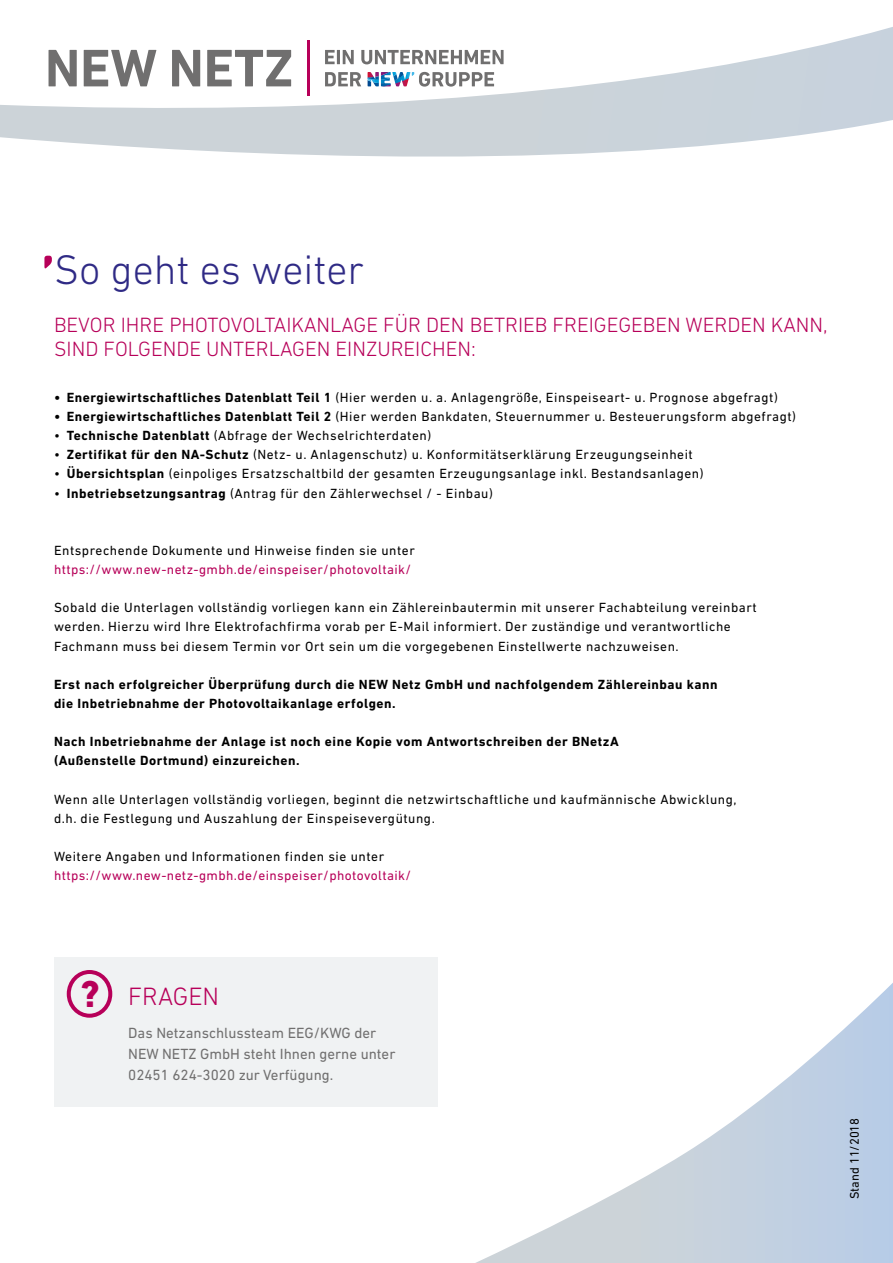
<style>
.page{position:relative;width:893px;height:1263px;background:#fff}
.page>*{position:absolute;margin:0;border:0;box-sizing:border-box;transform-origin:0 0}
.t1{font:300 42px "DIN Next LT Pro";color:#2f2a85}
.t2{font:800 38.1px "DIN Next LT Pro";color:#b70059}
.t3{font:300 25.5px "DIN Next LT Pro";color:#b70059}
.t4{font:300 21px/24px "DIN Next LT Pro";color:#b70059}
.t5{font:15px/20.7px "DIN Next LT Pro";color:#706f6f}
.t6{font:13.5px/19.2px "DIN Next LT Pro";letter-spacing:.04em;color:#000}
.t7{font:700 13.5px/19.2px "DIN Next LT Pro";letter-spacing:.04em;color:#000}
.t8{font:13.5px "DIN Next LT Pro";letter-spacing:.03em;color:#b70059}
.t9{font:12.75px "DIN Next LT Pro";color:#000}
.s1{font-weight:700}
</style>
<div class="page">
<svg style="left:0;top:27px;width:893px;height:130px"></svg>
<svg style="left:44px;top:256px;width:8px;height:13px"></svg>
<svg style="left:476px;top:983px;width:417px;height:280px"></svg>
<div style="left:54px;top:957px;width:383px;height:149px;background:#f0f2f3"></div>
<div style="left:67px;top:970px;width:45px;height:48px;border:4px solid #b70059;border-radius:50%"></div>
<h1 class="t1" style="left:54px;top:246px;width:312px">So geht es weiter</h1>
<h3 class="t4" style="left:54px;top:313px;width:775px">BEVOR IHRE PHOTOVOLTAIKANLAGE FÜR DEN BETRIEB FREIGEGEBEN WERDEN KANN,<br>SIND FOLGENDE UNTERLAGEN EINZUREICHEN:</h3>
<p class="t6" style="left:54px;top:387px;width:725px"><span class="s1">• Energiewirtschaftliches Datenblatt Teil 1</span> (Hier werden u. a. Anlagengröße, Einspeiseart- u. Prognose abgefragt)</p>
<p class="t6" style="left:54px;top:407px;width:743px"><span class="s1">• Energiewirtschaftliches Datenblatt Teil 2</span> (Hier werden Bankdaten, Steuernummer u. Besteuerungsform abgefragt)</p>
<p class="t6" style="left:54px;top:426px;width:379px">• <span class="s1">Technische Datenblatt</span> (Abfrage der Wechselrichterdaten)</p>
<p class="t6" style="left:54px;top:445px;width:640px">• <span class="s1">Zertifikat für den NA-Schutz</span> (Netz- u. Anlagenschutz) u. Konformitätserklärung Erzeugungseinheit</p>
<p class="t6" style="left:54px;top:464px;width:651px">• <span class="s1">Übersichtsplan</span> (einpoliges Ersatzschaltbild der gesamten Erzeugungsanlage inkl. Bestandsanlagen)</p>
<p class="t6" style="left:54px;top:483px;width:440px">• <span class="s1">Inbetriebsetzungsantrag</span> (Antrag für den Zählerwechsel / - Einbau)</p>
<p class="t6" style="left:54px;top:541px;width:362px">Entsprechende Dokumente und Hinweise finden sie unter</p>
<p class="t8" style="left:54px;top:562px;width:359px">https://www.new-netz-gmbh.de/einspeiser/photovoltaik/</p>
<p class="t6" style="left:54px;top:598px;width:704px">Sobald die Unterlagen vollständig vorliegen kann ein Zählereinbautermin mit unserer Fachabteilung vereinbart werden. Hierzu wird Ihre Elektrofachfirma vorab per E-Mail informiert. Der zuständige und verantwortliche<br>Fachmann muss bei diesem Termin vor Ort sein um die vorgegebenen Einstellwerte nachzuweisen.</p>
<p class="t7" style="left:54px;top:675px;width:665px">Erst nach erfolgreicher Überprüfung durch die NEW Netz GmbH und nachfolgendem Zählereinbau kann die Inbetriebnahme der Photovoltaikanlage erfolgen.</p>
<p class="t7" style="left:54px;top:732px;width:566px">Nach Inbetriebnahme der Anlage ist noch eine Kopie vom Antwortschreiben der BNetzA (Außenstelle Dortmund) einzureichen.</p>
<p class="t6" style="left:54px;top:789px;width:684px">Wenn alle Unterlagen vollständig vorliegen, beginnt die netzwirtschaftliche und kaufmännische Abwicklung, d.h. die Festlegung und Auszahlung der Einspeisevergütung.</p>
<p class="t6" style="left:54px;top:847px;width:332px">Weitere Angaben und Informationen finden sie unter</p>
<p class="t8" style="left:54px;top:868px;width:359px">https://www.new-netz-gmbh.de/einspeiser/photovoltaik/</p>
<h2 class="t2" style="left:81px;top:972px;width:20px">?</h2>
<h3 class="t3" style="left:128px;top:982px;width:92px">FRAGEN</h3>
<p class="t5" style="left:128px;top:1023px;width:269px">Das Netzanschlussteam EEG/KWG der<br>NEW NETZ GmbH steht Ihnen gerne unter<br>02451 624-3020 zur Verfügung.</p>
<p class="t9" style="left:847px;top:1199px;width:83px;rotate:-90deg">Stand 11/2018</p>
</div>
